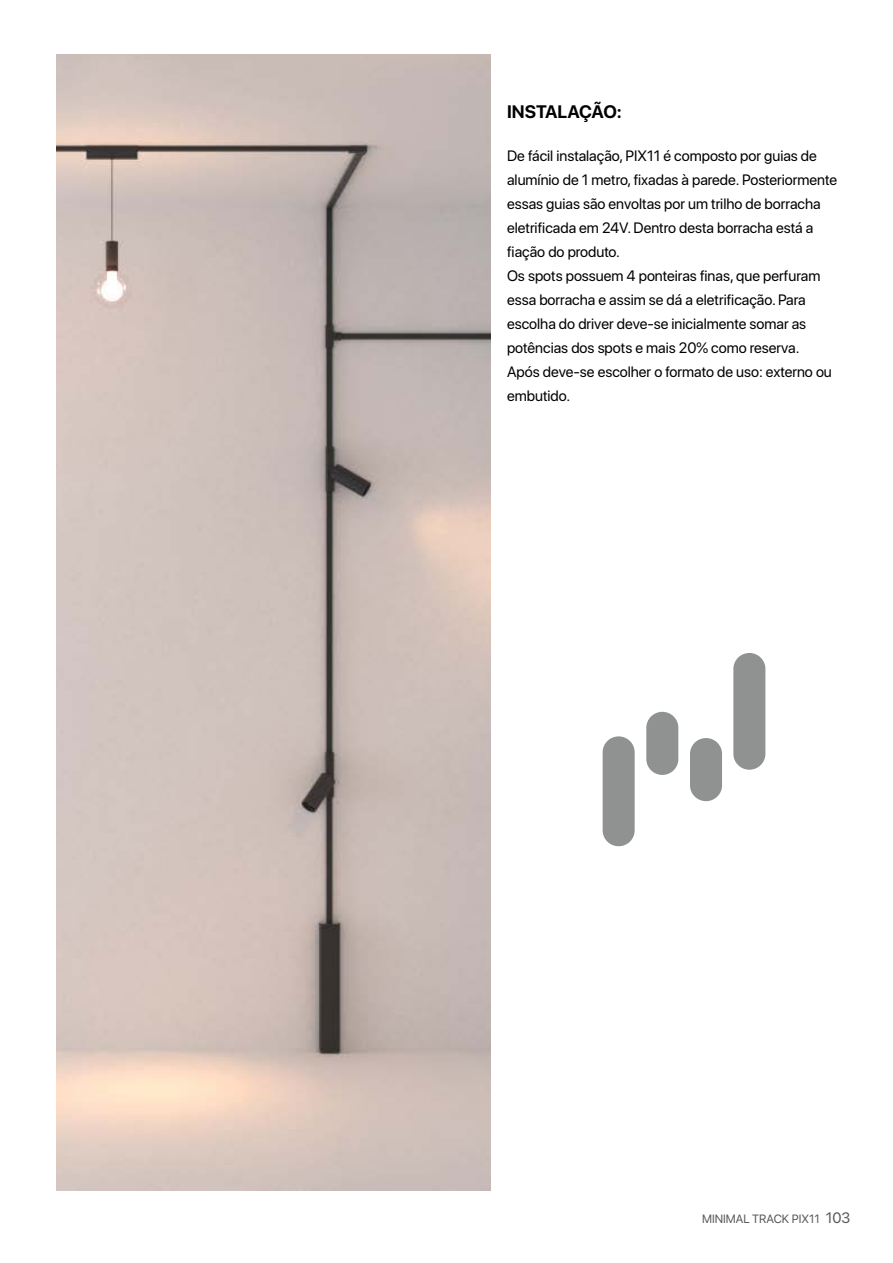
<style>
.page{position:relative;width:893px;height:1263px;background:#fff}
.page>*{position:absolute;margin:0;border:0;box-sizing:border-box;transform-origin:0 0}
.t1{font:700 18px "SF Pro Display";color:#000}
.t2{font:15px/24px "SF Pro Display";color:#000}
.t3{font:12px "SF Pro Display";color:#575756}
.s1{font-size:15px}
</style>
<div class="page">
<img style="left:56px;top:54px;width:434px;height:1137px">
<div style="left:733px;top:653px;width:32px;height:117px;background:#909191;border-radius:16px"></div>
<div style="left:603px;top:736px;width:32px;height:110px;background:#909191;border-radius:16px"></div>
<div style="left:646px;top:712px;width:32px;height:63px;background:#909191;border-radius:16px"></div>
<div style="left:690px;top:738px;width:32px;height:63px;background:#909191;border-radius:16px"></div>
<p class="t1" style="left:507px;top:101px;width:116px">INSTALAÇÃO:</p>
<p class="t2" style="left:507px;top:144px;width:332px">De fácil instalação, PIX11 é composto por guias de alumínio de 1 metro, fixadas à parede. Posteriormente essas guias são envoltas por um trilho de borracha eletrificada em 24V. Dentro desta borracha está a fiação do produto.<br>Os spots possuem 4 ponteiras finas, que perfuram essa borracha e assim se dá a eletrificação. Para escolha do driver deve-se inicialmente somar as potências dos spots e mais 20% como reserva.<br>Após deve-se escolher o formato de uso: externo ou embutido.</p>
<p class="t3" style="left:702px;top:1212px;width:150px">MINIMAL TRACK PIX11 <span class="s1">103</span></p>
</div>
